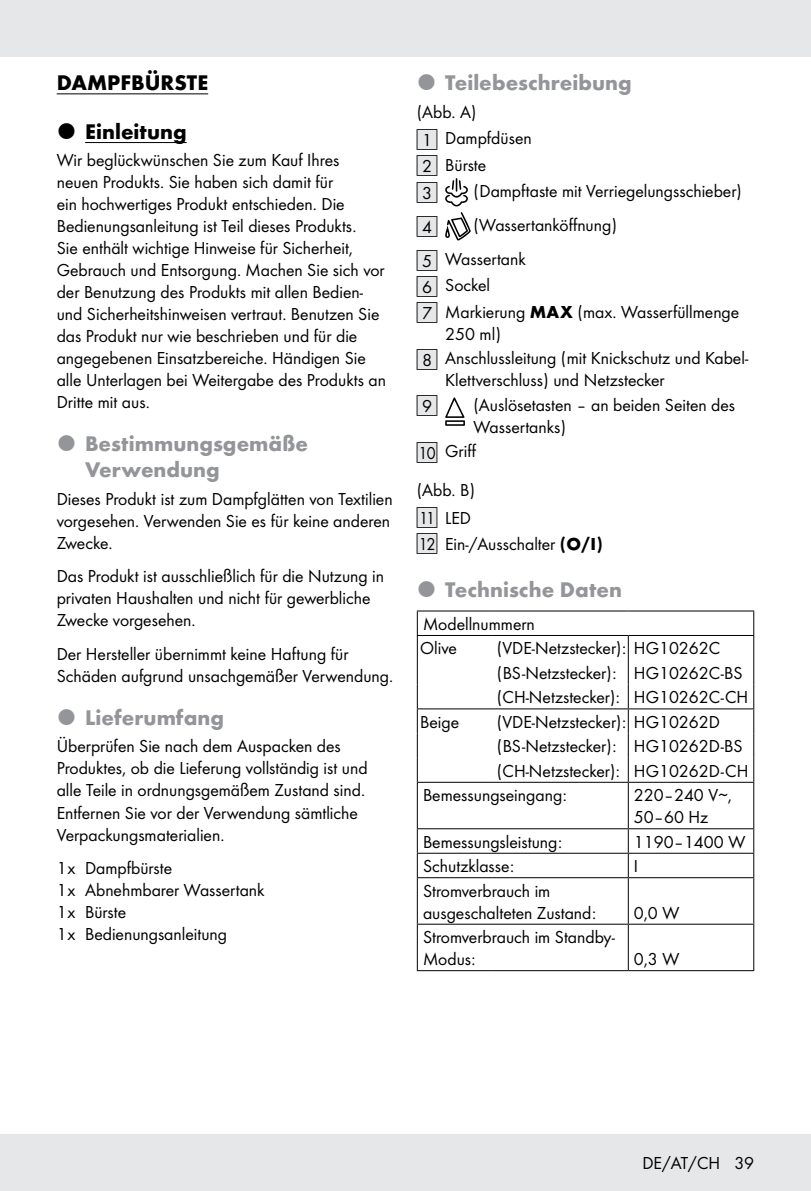
<style>
.page{position:relative;width:811px;height:1191px;background:#fff}
.page>*{position:absolute;margin:0;border:0;box-sizing:border-box;transform-origin:0 0}
.t1{font:700 22px/26px "Futura";color:#939598}
.t2{font:700 22px "Futura";color:#000}
.t3{font:18px/22px "Futura Boo";color:#000}
.t4{font:15.8px "IMP Lidl Num Box";color:#000}
.s1{color:#e6e7e8}
.s2{font-family:"Futura";font-weight:700}
.s3{font-family:"Futura Boo";font-size:18px}
.s4{font-family:"IMP Lidl Num Box";font-size:15.8px;color:#e6e7e8}
.s5{font-family:"IMP Lidl Num Box";font-size:15.8px}
</style>
<div class="page">
<div style="left:0;top:1134px;width:811px;height:57px;background:#e6e7e8"></div>
<div style="left:0;top:0;width:811px;height:57px;background:#e6e7e8"></div>
<hr style="left:57px;top:93px;width:151px;height:1px;background:#000">
<hr style="left:85px;top:142px;width:102px;height:1px;background:#000">
<svg style="left:445px;top:178px;width:23px;height:28px"></svg>
<svg style="left:445px;top:212px;width:26px;height:28px"></svg>
<svg style="left:445px;top:397px;width:19px;height:21px"></svg>
<svg style="left:445px;top:420px;width:20px;height:6px"></svg>
<hr style="left:417px;top:610px;width:74px;height:1px;background:#000">
<hr style="left:491px;top:610px;width:137px;height:1px;background:#000">
<hr style="left:628px;top:610px;width:126px;height:1px;background:#000">
<svg style="left:417px;top:611px;width:1px;height:171px"></svg>
<svg style="left:753px;top:611px;width:1px;height:171px"></svg>
<hr style="left:417px;top:783px;width:1px;height:45px;background:#000">
<hr style="left:753px;top:783px;width:1px;height:45px;background:#000">
<svg style="left:417px;top:829px;width:1px;height:48px"></svg>
<svg style="left:753px;top:829px;width:1px;height:48px"></svg>
<hr style="left:417px;top:877px;width:74px;height:1px;background:#000">
<hr style="left:417px;top:878px;width:1px;height:45px;background:#000">
<hr style="left:491px;top:877px;width:137px;height:1px;background:#000">
<hr style="left:628px;top:877px;width:126px;height:1px;background:#000">
<hr style="left:753px;top:878px;width:1px;height:45px;background:#000">
<hr style="left:417px;top:923px;width:74px;height:1px;background:#000">
<hr style="left:417px;top:924px;width:1px;height:46px;background:#000">
<hr style="left:491px;top:923px;width:137px;height:1px;background:#000">
<hr style="left:628px;top:923px;width:126px;height:1px;background:#000">
<hr style="left:753px;top:924px;width:1px;height:46px;background:#000">
<hr style="left:417px;top:970px;width:74px;height:1px;background:#000">
<hr style="left:491px;top:970px;width:137px;height:1px;background:#000">
<hr style="left:628px;top:970px;width:126px;height:1px;background:#000">
<hr style="left:417px;top:635px;width:74px;height:1px;background:#000">
<hr style="left:491px;top:635px;width:137px;height:1px;background:#000">
<hr style="left:628px;top:635px;width:126px;height:1px;background:#000">
<hr style="left:628px;top:878px;width:1px;height:45px;background:#000">
<hr style="left:628px;top:924px;width:1px;height:46px;background:#000">
<svg style="left:628px;top:636px;width:1px;height:146px"></svg>
<hr style="left:628px;top:783px;width:1px;height:45px;background:#000">
<svg style="left:628px;top:829px;width:1px;height:48px"></svg>
<hr style="left:491px;top:708px;width:137px;height:1px;background:#000">
<hr style="left:628px;top:708px;width:126px;height:1px;background:#000">
<hr style="left:491px;top:782px;width:137px;height:1px;background:#000">
<hr style="left:628px;top:782px;width:126px;height:1px;background:#000">
<hr style="left:417px;top:708px;width:74px;height:1px;background:#000">
<hr style="left:417px;top:782px;width:74px;height:1px;background:#000">
<hr style="left:417px;top:828px;width:74px;height:1px;background:#000">
<hr style="left:491px;top:828px;width:137px;height:1px;background:#000">
<hr style="left:628px;top:828px;width:126px;height:1px;background:#000">
<hr style="left:417px;top:852px;width:74px;height:1px;background:#000">
<hr style="left:491px;top:852px;width:137px;height:1px;background:#000">
<hr style="left:628px;top:852px;width:126px;height:1px;background:#000">
<p class="t2" style="left:57px;top:66px;width:153px">DAMPFBÜRSTE</p>
<p class="t2" style="left:85px;top:115px;width:103px">Einleitung</p>
<p class="t3" style="left:57px;top:148px;width:331px">Wir beglückwünschen Sie zum Kauf Ihres<br>neuen Produkts. Sie haben sich damit für<br>ein hochwertiges Produkt entschieden. Die Bedienungsanleitung ist Teil dieses Produkts.<br>Sie enthält wichtige Hinweise für Sicherheit, Gebrauch und Entsorgung. Machen Sie sich vor der Benutzung des Produkts mit allen Bedien&shy;und Sicherheitshinweisen vertraut. Benutzen Sie das Produkt nur wie beschrieben und für die angegebenen Einsatzbereiche. Händigen Sie alle Unterlagen bei Weitergabe des Produkts an Dritte mit aus.</p>
<p class="t1" style="left:85px;top:429px;width:225px">Bestimmungsgemäße<br>Verwendung</p>
<p class="t3" style="left:57px;top:487px;width:337px">Dieses Produkt ist zum Dampfglätten von Textilien vorgesehen. Verwenden Sie es für keine anderen<br>Zwecke.</p>
<p class="t3" style="left:57px;top:564px;width:329px">Das Produkt ist ausschließlich für die Nutzung in privaten Haushalten und nicht für gewerbliche<br>Zwecke vorgesehen.</p>
<p class="t3" style="left:57px;top:642px;width:338px">Der Hersteller übernimmt keine Haftung für<br>Schäden aufgrund unsachgemäßer Verwendung.</p>
<p class="t1" style="left:85px;top:703px;width:140px">Lieferumfang</p>
<p class="t3" style="left:57px;top:734px;width:312px">Überprüfen Sie nach dem Auspacken des Produktes, ob die Lieferung vollständig ist und alle Teile in ordnungsgemäßem Zustand sind.<br>Entfernen Sie vor der Verwendung sämtliche Verpackungsmaterialien.</p>
<p class="t3" style="left:57px;top:856px;width:209px">1x Dampfbürste<br>1x Abnehmbarer Wassertank<br>1x Bürste<br>1x Bedienungsanleitung</p>
<p class="t1" style="left:445px;top:68px;width:188px">Teilebeschreibung</p>
<p class="t3" style="left:417px;top:97px;width:116px;line-height:26.6px">(Abb. A)<br><sub>[</sub><sub>1]</sub> Dampfdüsen <sub>[</sub><sub>2]</sub> Bürste</p>
<p class="t4" style="left:417px;top:182px;width:22px"><span class="s1">[</span>3]</p>
<p class="t3" style="left:473px;top:179px;width:270px">(Dampftaste mit Verriegelungsschieber)</p>
<p class="t4" style="left:417px;top:216px;width:22px"><span class="s1">[</span>4]</p>
<p class="t3" style="left:417px;top:207px;width:202px;line-height:34px;text-indent:57px">(Wassertanköffnung) <sub>[</sub><sub>5]</sub> Wassertank</p>
<p class="t3" style="left:417px;top:271px;width:324px;line-height:26.4px"><sub>[</sub><sub>6]</sub> Sockel<br><sub>[</sub><sub>7]</sub> Markierung <span class="s2">MAX</span> (max. Wasserfüllmenge</p>
<p class="t3" style="left:417px;top:320px;width:333px;line-height:24.4px;text-indent:28px">250 ml)<br><sub>[</sub><sub>8]</sub> Anschlussleitung (mit Knickschutz und Kabel-</p>
<p class="t3" style="left:445px;top:368px;width:221px">Klettverschluss) und Netzstecker</p>
<p class="t4" style="left:417px;top:395px;width:22px"><span class="s1">[</span>9]</p>
<p class="t3" style="left:473px;top:392px;width:263px">(Auslösetasten – an beiden Seiten des<br>Wassertanks)</p>
<p class="t3" style="left:417px;top:431px;width:61px;line-height:38.6px"><sub>[</sub><sub>10]</sub> Griff (Abb. B)</p>
<p class="t4" style="left:417px;top:507px;width:56px"><span class="s1">[</span>11] <span class="s3">LED</span></p>
<p class="t3" style="left:417px;top:532px;width:187px"><span class="s4">[</span><span class="s5">12]</span> Ein-/Ausschalter <span class="s2">(O/I)</span></p>
<p class="t1" style="left:445px;top:575px;width:178px">Technische Daten</p>
<p class="t3" style="left:420px;top:610px;width:116px;line-height:24.4px">Modellnummern<br>Olive</p>
<p class="t3" style="left:497px;top:635px;width:253px;line-height:24.4px">(VDE-Netzstecker): HG10262C (BS-Netzstecker): HG10262C-BS (CH-Netzstecker): HG10262C-CH</p>
<p class="t3" style="left:420px;top:709px;width:40px">Beige</p>
<p class="t3" style="left:497px;top:709px;width:225px">(VDE-Netzstecker): HG10262D</p>
<p class="t3" style="left:497px;top:734px;width:247px">(BS-Netzstecker): HG10262D-BS</p>
<p class="t3" style="left:497px;top:758px;width:253px">(CH-Netzstecker): HG10262D-CH</p>
<p class="t3" style="left:423px;top:783px;width:145px">Bemessungseingang:</p>
<p class="t3" style="left:634px;top:783px;width:100px">220–240 V∼,<br>50–60 Hz</p>
<p class="t3" style="left:423px;top:829px;width:141px">Bemessungsleistung:</p>
<p class="t3" style="left:634px;top:829px;width:113px">1190–1400 W</p>
<p class="t3" style="left:423px;top:854px;width:93px">Schutzklasse:</p>
<p class="t3" style="left:634px;top:854px;width:6px">I</p>
<p class="t3" style="left:423px;top:878px;width:175px">Stromverbrauch im ausgeschalteten Zustand:</p>
<p class="t3" style="left:634px;top:900px;width:47px">0,0 W</p>
<p class="t3" style="left:423px;top:925px;width:194px">Stromverbrauch im Standby-<br>Modus:</p>
<p class="t3" style="left:634px;top:947px;width:47px">0,3 W</p>
<p class="t3" style="left:642px;top:1151px;width:113px">DE/AT/CH 39</p>
</div>
